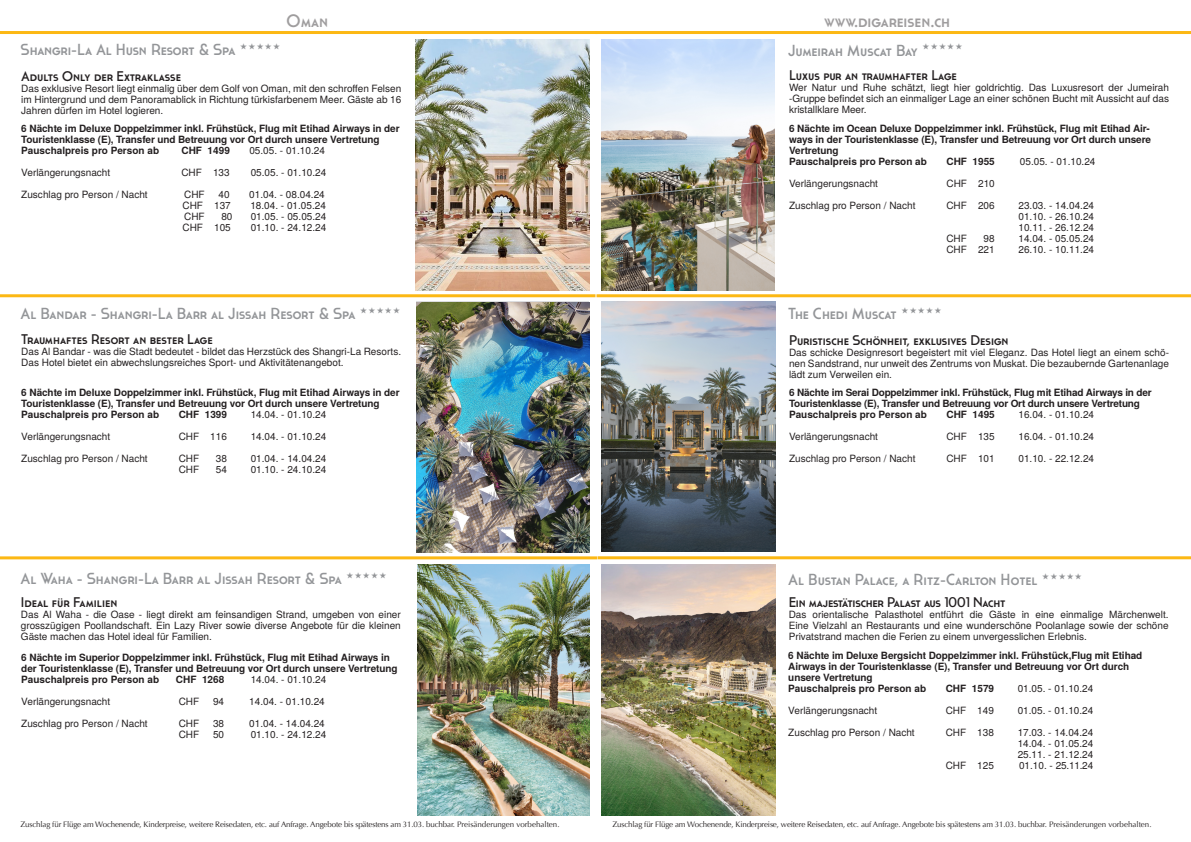
<style>
.page{position:relative;width:1191px;height:842px;background:#fff}
.page>*{position:absolute;margin:0;border:0;box-sizing:border-box;transform-origin:0 0}
.t1{font:18px "Cassannet";color:#9f9d9e}
.t2{font:16px "Cassannet";color:#939598}
.t3{font:14px "Cassannet";color:#231f20}
.t4{font:10px/11px "Te X Gyre Heros";color:#231f20;text-align:justify}
.t5{font:700 10px/11px "Te X Gyre Heros";letter-spacing:-.01em;color:#231f20}
.t6{font:8px "Optima";letter-spacing:-.02em;color:#231f20}
.s1{font-family:"Bahnschrift"}
</style>
<div class="page">
<hr style="left:0;top:31px;width:597px;height:3px;background:#fcb814">
<hr style="left:0;top:294px;width:595px;height:3px;background:#fcb814">
<hr style="left:0;top:556px;width:597px;height:3px;background:#fcb814">
<hr style="left:595px;top:31px;width:596px;height:3px;background:#fcb814">
<hr style="left:596px;top:294px;width:595px;height:3px;background:#fcb814">
<hr style="left:597px;top:556px;width:594px;height:3px;background:#fcb814">
<img style="left:416px;top:39px;width:173px;height:251px">
<img style="left:416px;top:302px;width:173px;height:250px">
<img style="left:418px;top:565px;width:172px;height:251px">
<img style="left:601px;top:40px;width:173px;height:250px">
<img style="left:601px;top:302px;width:174px;height:249px">
<img style="left:601px;top:565px;width:174px;height:251px">
<h1 class="t1" style="left:287px;top:10px;width:43px">Oman</h1>
<h1 class="t1" style="left:824px;top:10px;width:128px">www.digareisen.ch</h1>
<h2 class="t2" style="left:21px;top:40px;width:216px">Shangri-La Al Husn Resort <span class="s1">&amp;</span> Spa</h2>
<h3 class="t3" style="left:21px;top:68px;width:161px">Adults Only der Extraklasse</h3>
<p class="t4" style="left:21px;top:82px;width:381px">Das exklusive Resort liegt einmalig über dem Golf von Oman, mit den schroffen Felsen im Hintergrund und dem Panoramablick in Richtung türkisfarbenem Meer. Gäste ab 16<br>Jahren dürfen im Hotel logieren.</p>
<p class="t5" style="left:21px;top:123px;width:380px">6 Nächte im Deluxe Doppelzimmer inkl. Frühstück, Flug mit Etihad Airways in der<br>Touristenklasse (E), Transfer und Betreuung vor Ort durch unsere Vertretung<br>Pauschalpreis pro Person ab</p>
<p class="t5" style="left:181px;top:145px;width:50px">CHF 1499</p>
<p class="t4" style="left:249px;top:144px;width:77px">05.05. - 01.10.24</p>
<p class="t4" style="left:21px;top:166px;width:90px">Verlängerungsnacht</p>
<p class="t4" style="left:181px;top:166px;width:50px">CHF 133</p>
<p class="t4" style="left:251px;top:166px;width:77px">05.05. - 01.10.24</p>
<p class="t4" style="left:21px;top:188px;width:128px">Zuschlag pro Person / Nacht</p>
<p class="t4" style="left:184px;top:188px;width:22px">CHF</p>
<p class="t4" style="left:219px;top:188px;width:13px">40</p>
<p class="t4" style="left:249px;top:188px;width:77px">01.04. - 08.04.24</p>
<p class="t4" style="left:183px;top:199px;width:50px">CHF 137</p>
<p class="t4" style="left:250px;top:199px;width:77px">18.04. - 01.05.24</p>
<p class="t4" style="left:184px;top:210px;width:22px">CHF</p>
<p class="t4" style="left:221px;top:210px;width:13px">80</p>
<p class="t4" style="left:251px;top:210px;width:77px">01.05. - 05.05.24</p>
<p class="t4" style="left:183px;top:221px;width:50px">CHF 105</p>
<p class="t4" style="left:251px;top:221px;width:77px">01.10. - 24.12.24</p>
<h2 class="t2" style="left:21px;top:304px;width:336px">Al Bandar - Shangri-La Barr al Jissah Resort <span class="s1">&amp;</span> Spa</h2>
<h3 class="t3" style="left:21px;top:331px;width:193px">Traumhaftes Resort an bester Lage</h3>
<p class="t4" style="left:21px;top:345px;width:381px">Das Al Bandar - was die Stadt bedeutet - bildet das Herzstück des Shangri-La Resorts.<br>Das Hotel bietet ein abwechslungsreiches Sport- und Aktivitätenangebot.</p>
<p class="t5" style="left:21px;top:387px;width:380px">6 Nächte im Deluxe Doppelzimmer inkl. Frühstück, Flug mit Etihad Airways in der<br>Touristenklasse (E), Transfer und Betreuung vor Ort durch unsere Vertretung<br>Pauschalpreis pro Person ab</p>
<p class="t5" style="left:179px;top:409px;width:50px">CHF 1399</p>
<p class="t4" style="left:251px;top:409px;width:77px">14.04. - 01.10.24</p>
<p class="t4" style="left:21px;top:431px;width:90px">Verlängerungsnacht</p>
<p class="t4" style="left:179px;top:431px;width:50px">CHF 116</p>
<p class="t4" style="left:251px;top:431px;width:77px">14.04. - 01.10.24</p>
<p class="t4" style="left:21px;top:453px;width:128px">Zuschlag pro Person / Nacht</p>
<p class="t4" style="left:179px;top:453px;width:22px">CHF</p>
<p class="t4" style="left:216px;top:453px;width:13px">38</p>
<p class="t4" style="left:251px;top:453px;width:77px">01.04. - 14.04.24</p>
<p class="t4" style="left:179px;top:464px;width:22px">CHF</p>
<p class="t4" style="left:216px;top:464px;width:13px">54</p>
<p class="t4" style="left:251px;top:464px;width:77px">01.10. - 24.10.24</p>
<h2 class="t2" style="left:21px;top:569px;width:323px">Al Waha - Shangri-La Barr al Jissah Resort <span class="s1">&amp;</span> Spa</h2>
<h3 class="t3" style="left:21px;top:594px;width:98px">Ideal für Familien</h3>
<p class="t4" style="left:21px;top:608px;width:381px">Das Al Waha - die Oase - liegt direkt am feinsandigen Strand, umgeben von einer grosszügigen Poollandschaft. Ein Lazy River sowie diverse Angebote für die kleinen Gäste machen das Hotel ideal für Familien.</p>
<p class="t5" style="left:21px;top:651px;width:378px">6 Nächte im Superior Doppelzimmer inkl. Frühstück, Flug mit Etihad Airways in der Touristenklasse (E), Transfer und Betreuung vor Ort durch unsere Vertretung<br>Pauschalpreis pro Person ab</p>
<p class="t5" style="left:176px;top:673px;width:50px">CHF 1268</p>
<p class="t4" style="left:251px;top:673px;width:77px">14.04. - 01.10.24</p>
<p class="t4" style="left:21px;top:695px;width:90px">Verlängerungsnacht</p>
<p class="t4" style="left:179px;top:695px;width:22px">CHF</p>
<p class="t4" style="left:213px;top:695px;width:13px">94</p>
<p class="t4" style="left:249px;top:695px;width:77px">14.04. - 01.10.24</p>
<p class="t4" style="left:21px;top:717px;width:128px">Zuschlag pro Person / Nacht</p>
<p class="t4" style="left:179px;top:717px;width:22px">CHF</p>
<p class="t4" style="left:213px;top:717px;width:13px">38</p>
<p class="t4" style="left:249px;top:717px;width:77px">01.04. - 14.04.24</p>
<p class="t4" style="left:179px;top:728px;width:22px">CHF</p>
<p class="t4" style="left:213px;top:728px;width:13px">50</p>
<p class="t4" style="left:251px;top:728px;width:77px">01.10. - 24.12.24</p>
<h2 class="t2" style="left:788px;top:41px;width:131px">Jumeirah Muscat Bay</h2>
<h3 class="t3" style="left:789px;top:67px;width:169px">Luxus pur an traumhafter Lage</h3>
<p class="t4" style="left:789px;top:81px;width:381px">Wer Natur und Ruhe schätzt, liegt hier goldrichtig. Das Luxusresort der Jumeirah -Gruppe befindet sich an einmaliger Lage an einer schönen Bucht mit Aussicht auf das kristallklare Meer.</p>
<p class="t5" style="left:789px;top:122px;width:363px">6 Nächte im Ocean Deluxe Doppelzimmer inkl. Frühstück, Flug mit Etihad Air&shy;ways in der Touristenklasse (E), Transfer und Betreuung vor Ort durch unsere Vertretung<br>Pauschalpreis pro Person ab</p>
<p class="t5" style="left:946px;top:155px;width:50px">CHF 1955</p>
<p class="t4" style="left:1020px;top:155px;width:77px">05.05. - 01.10.24</p>
<p class="t4" style="left:789px;top:177px;width:90px">Verlängerungsnacht</p>
<p class="t4" style="left:946px;top:177px;width:50px">CHF 210</p>
<p class="t4" style="left:789px;top:199px;width:128px">Zuschlag pro Person / Nacht</p>
<p class="t4" style="left:946px;top:199px;width:50px">CHF 206</p>
<p class="t4" style="left:1018px;top:199px;width:77px">23.03. - 14.04.24<br>01.10. - 26.10.24<br>10.11. - 26.12.24</p>
<p class="t4" style="left:946px;top:232px;width:22px">CHF</p>
<p class="t4" style="left:983px;top:232px;width:13px">98</p>
<p class="t4" style="left:1018px;top:232px;width:77px">14.04. - 05.05.24</p>
<p class="t4" style="left:946px;top:243px;width:50px">CHF 221</p>
<p class="t4" style="left:1018px;top:243px;width:77px">26.10. - 10.11.24</p>
<h2 class="t2" style="left:788px;top:304px;width:110px">The Chedi Muscat</h2>
<h3 class="t3" style="left:789px;top:331px;width:221px">Puristische Schönheit, exklusives Design</h3>
<p class="t4" style="left:789px;top:346px;width:381px">Das schicke Designresort begeistert mit viel Eleganz. Das Hotel liegt an einem schö&shy;nen Sandstrand, nur unweit des Zentrums von Muskat. Die bezaubernde Gartenanlage lädt zum Verweilen ein.</p>
<p class="t5" style="left:789px;top:386px;width:364px">6 Nächte im Serai Doppelzimmer inkl. Frühstück, Flug mit Etihad Airways in der<br>Touristenklasse (E), Transfer und Betreuung vor Ort durch unsere Vertretung<br>Pauschalpreis pro Person ab</p>
<p class="t5" style="left:946px;top:408px;width:50px">CHF 1495</p>
<p class="t4" style="left:1018px;top:408px;width:77px">16.04. - 01.10.24</p>
<p class="t4" style="left:789px;top:430px;width:90px">Verlängerungsnacht</p>
<p class="t4" style="left:946px;top:430px;width:50px">CHF 135</p>
<p class="t4" style="left:1018px;top:430px;width:77px">16.04. - 01.10.24</p>
<p class="t4" style="left:789px;top:452px;width:128px">Zuschlag pro Person / Nacht</p>
<p class="t4" style="left:946px;top:452px;width:50px">CHF 101</p>
<p class="t4" style="left:1018px;top:452px;width:77px">01.10. - 22.12.24</p>
<h2 class="t2" style="left:788px;top:570px;width:251px">Al Bustan Palace, a Ritz-Carlton Hotel</h2>
<h3 class="t3" style="left:788px;top:594px;width:218px">Ein majestätischer Palast aus 1001 Nacht</h3>
<p class="t4" style="left:788px;top:608px;width:381px">Das orientalische Palasthotel entführt die Gäste in eine einmalige Märchenwelt.<br>Eine Vielzahl an Restaurants und eine wunderschöne Poolanlage sowie der schöne Privatstrand machen die Ferien zu einem unvergesslichen Erlebnis.</p>
<p class="t5" style="left:788px;top:650px;width:355px">6 Nächte im Deluxe Bergsicht Doppelzimmer inkl. Frühstück,Flug mit Etihad Airways in der Touristenklasse (E), Transfer und Betreuung vor Ort durch unsere Vertretung<br>Pauschalpreis pro Person ab</p>
<p class="t5" style="left:945px;top:683px;width:50px">CHF 1579</p>
<p class="t4" style="left:1017px;top:682px;width:77px">01.05. - 01.10.24</p>
<p class="t4" style="left:788px;top:704px;width:90px">Verlängerungsnacht</p>
<p class="t4" style="left:945px;top:704px;width:50px">CHF 149</p>
<p class="t4" style="left:1017px;top:704px;width:77px">01.05. - 01.10.24</p>
<p class="t4" style="left:788px;top:726px;width:128px">Zuschlag pro Person / Nacht</p>
<p class="t4" style="left:945px;top:726px;width:50px">CHF 138</p>
<p class="t4" style="left:1017px;top:726px;width:77px">17.03. - 14.04.24<br>14.04. - 01.05.24<br>25.11. - 21.12.24</p>
<p class="t4" style="left:945px;top:759px;width:50px">CHF 125</p>
<p class="t4" style="left:1019px;top:759px;width:76px">01.10. - 25.11.24</p>
<p class="t6" style="left:21px;top:819px;width:540px">Zuschlag für Flüge am Wochenende, Kinderpreise, weitere Reisedaten, etc. auf Anfrage. Angebote bis spätestens am 31.03. buchbar. Preisänderungen vorbehalten.</p>
<p class="t6" style="left:612px;top:819px;width:540px">Zuschlag für Flüge am Wochenende, Kinderpreise, weitere Reisedaten, etc. auf Anfrage. Angebote bis spätestens am 31.03. buchbar. Preisänderungen vorbehalten.</p>
</div>
